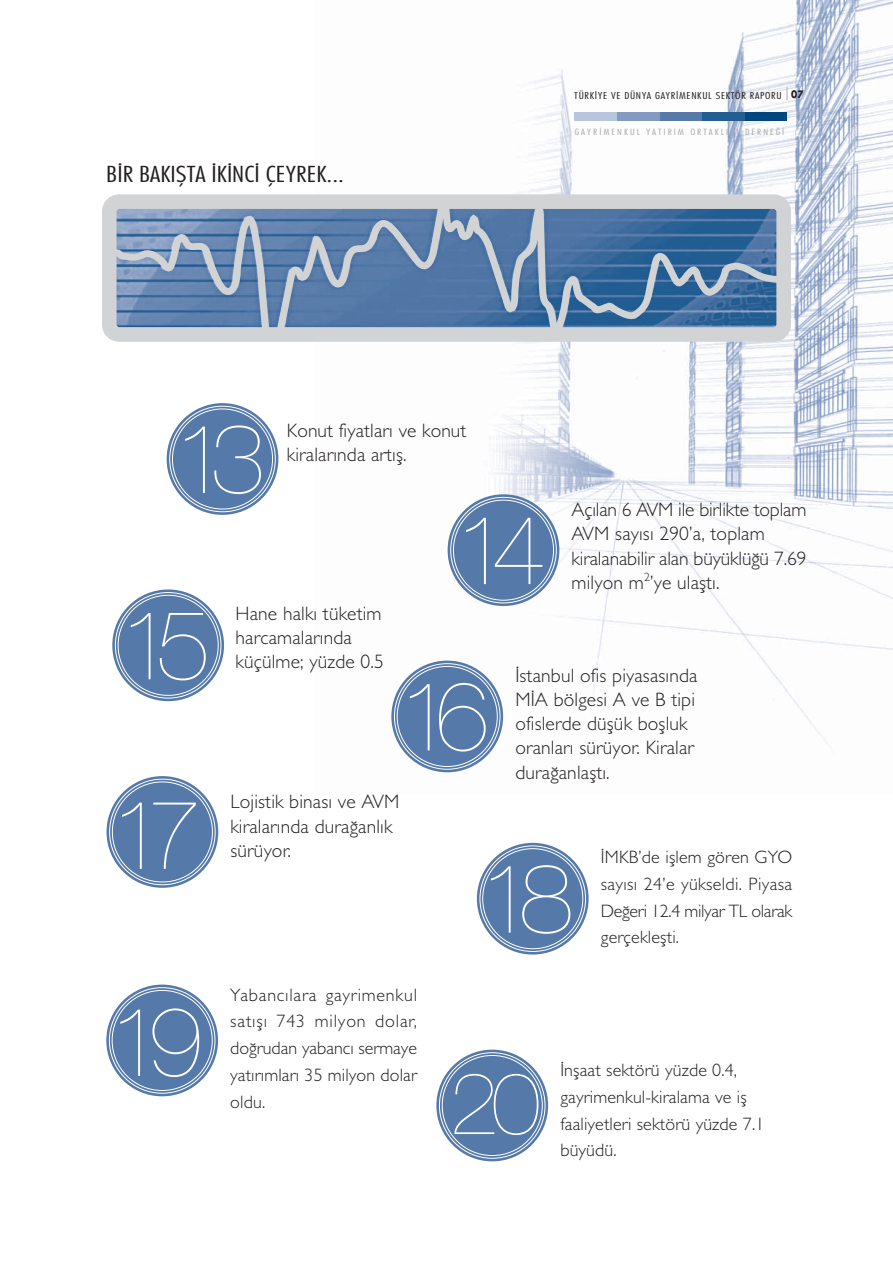
<style>
.page{position:relative;width:893px;height:1263px;background:#fff}
.page>*{position:absolute;margin:0;border:0;box-sizing:border-box;transform-origin:0 0}
.t1{font:21.45px "Futura Cond Light Tr";color:#231f20;scale:1.3 1}
.t2{font:19.5px/24.3px "Gill Sans Light Tr";letter-spacing:.01em;color:#231f20}
.t3{font:18px/26.7px "Gill Sans Light Tr";letter-spacing:.01em;color:#231f20;text-align:justify}
.t4{font:9.3px "Futura Cond Light Tr";letter-spacing:.055em;color:#231f20;scale:1.3 1}
.t5{font:8.4px "Futura Cond Light Tr";letter-spacing:.185em;color:#a7a9ac;scale:1.3 1}
.s1{font-family:"Futura Bold Tr";font-size:10.05px}
</style>
<div class="page">
<img style="left:391px;top:0;width:502px;height:773px">
<svg style="left:167px;top:403px;width:111px;height:112px;background:#6a8ab3"></svg>
<svg style="left:185px;top:427px;width:20px;height:66px"></svg>
<svg style="left:214px;top:425px;width:47px;height:69px;background:#6888b1"></svg>
<svg style="left:448px;top:494px;width:111px;height:112px;background:#6a89b2"></svg>
<svg style="left:466px;top:518px;width:20px;height:66px"></svg>
<svg style="left:495px;top:518px;width:47px;height:66px;background:#6686b1"></svg>
<svg style="left:112px;top:589px;width:112px;height:112px;background:#6b8ab3"></svg>
<svg style="left:131px;top:613px;width:20px;height:66px"></svg>
<svg style="left:160px;top:613px;width:46px;height:67px;background:#6989b2"></svg>
<svg style="left:391px;top:661px;width:112px;height:111px;background:#6a8ab3"></svg>
<svg style="left:410px;top:684px;width:20px;height:66px"></svg>
<svg style="left:439px;top:683px;width:47px;height:69px;background:#6b8ab3"></svg>
<svg style="left:106px;top:776px;width:112px;height:112px;background:#6a8ab3"></svg>
<svg style="left:122px;top:803px;width:20px;height:66px"></svg>
<svg style="left:153px;top:803px;width:43px;height:66px;background:#6182ae"></svg>
<svg style="left:477px;top:843px;width:112px;height:112px;background:#6c8bb3"></svg>
<svg style="left:491px;top:866px;width:20px;height:67px"></svg>
<svg style="left:522px;top:865px;width:48px;height:69px;background:#6c8bb3"></svg>
<svg style="left:106px;top:985px;width:112px;height:111px;background:#6a89b2"></svg>
<svg style="left:120px;top:1010px;width:20px;height:66px"></svg>
<svg style="left:152px;top:1008px;width:47px;height:69px;background:#6b8ab3"></svg>
<svg style="left:436px;top:1050px;width:112px;height:111px;background:#6c8bb4"></svg>
<svg style="left:454px;top:1074px;width:84px;height:61px;background:#6888b1"></svg>
<svg style="left:118px;top:210px;width:657px;height:116px;background:#5e82ab"></svg>
<div style="left:102px;top:194px;width:689px;height:148px;border:15px solid #d1d3d4;border-radius:10px"></div>
<div style="left:574px;top:112px;width:212px;height:9px;background:#b9c5dc"></div>
<div style="left:744px;top:112px;width:42px;height:9px;background:#00467f"></div>
<div style="left:702px;top:112px;width:42px;height:9px;background:#225e92"></div>
<div style="left:659px;top:112px;width:43px;height:9px;background:#5579a8"></div>
<div style="left:617px;top:112px;width:42px;height:9px;background:#839bc1"></div>
<svg style="left:786px;top:87px;width:1px;height:13px"></svg>
<p class="t1" style="left:106px;top:164px;width:184px">B‹R BAKIfiTA ‹K‹NC‹ ÇEYREK...</p>
<p class="t4" style="left:574px;top:91px;width:178px">TÜRK‹YE VE DÜNYA GAYR‹MENKUL SEKTÖR RAPORU <span class="s1">07</span></p>
<p class="t5" style="left:575px;top:128px;width:163px">GAYR‹MENKUL YATIRIM ORTAKLI⁄I DERNE⁄‹</p>
<p class="t2" style="left:287px;top:421px;width:181px">Konut fiyatları ve konut kiralarında artıfl.</p>
<p class="t2" style="left:235px;top:603px;width:150px">Hane halkı tüketim harcamalarında küçülme; yüzde 0.5</p>
<p class="t2" style="left:230px;top:792px;width:170px">Lojistik binası ve AVM kiralarında dura€anlık sürüyor.</p>
<p class="t3" style="left:230px;top:983px;width:188px">Yabancılara gayrimenkul satıflı 743 milyon dolar, do€rudan yabancı sermaye yatırımları 35 milyon dolar oldu.</p>
<p class="t2" style="left:571px;top:500px;width:236px">Açılan 6 AVM ile birlikte toplam<br>AVM sayısı 290’a, toplam kiralanabilir alan büyüklü€ü 7.69 milyon m<sup>2</sup>’ye ulafltı.</p>
<p class="t2" style="left:515px;top:665px;width:184px">‹stanbul ofis piyasasında<br>M‹A bölgesi A ve B tipi ofislerde düflük boflluk oranları sürüyor. Kiralar dura€anlafltı.</p>
<p class="t3" style="left:601px;top:846px;width:193px">‹MKB’de ifllem gören GYO sayısı 24’e yükseldi. Piyasa De€eri 12.4 milyar TL olarak gerçekleflti.</p>
<p class="t3" style="left:560px;top:1059px;width:205px;text-align:left">‹nflaat sektörü yüzde 0.4, gayrimenkul-kiralama ve ifl faaliyetleri sektörü yüzde 7.1 büyüdü.</p>
</div>
